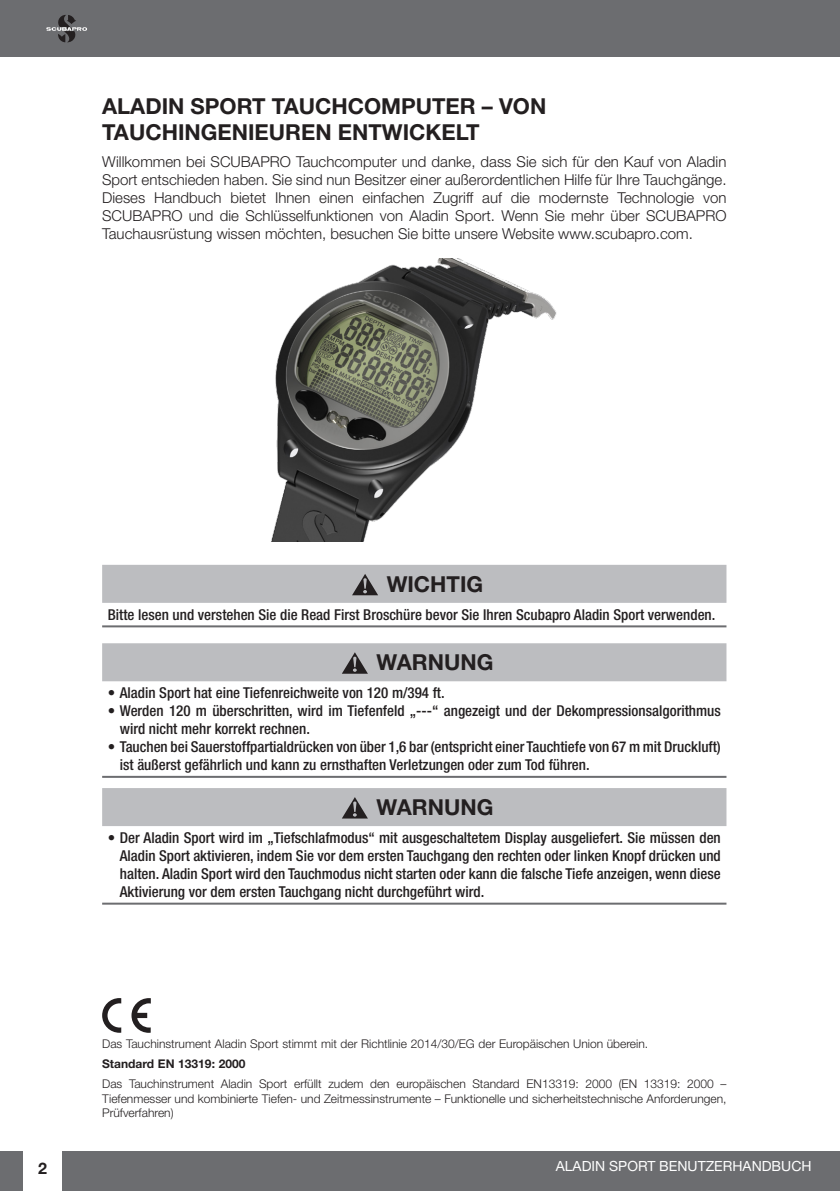
<style>
.page{position:relative;width:840px;height:1191px;background:#fff}
.page>*{position:absolute;margin:0;border:0;box-sizing:border-box;transform-origin:0 0}
.t1{font:700 22px/26.4px "Helvetica Neue";color:#231f20}
.t2{font:700 16px "Helvetica Neue";color:#231f20}
.t3{font:500 condensed 15px/18px "Helvetica Neue LT Std";color:#231f20}
.t4{font:300 15px/18px "Helvetica Neue";color:#231f20;text-align:justify}
.t5{font:500 condensed 15px/18px "Helvetica Neue";color:#231f20}
.t6{font:14px "Helvetica Neue";color:#fff}
.t7{font:300 12px/14.4px "Helvetica Neue";color:#231f20;text-align:justify}
.t8{font:700 12px "Helvetica Neue";color:#231f20}
</style>
<div class="page">
<hr style="left:839px;top:0;width:1px;height:57px;background:#6c6d70">
<div style="left:62px;top:1151px;width:777px;height:40px;background:#6c6d70"></div>
<hr style="left:839px;top:1151px;width:1px;height:40px;background:#6c6d70">
<div style="left:0;top:1151px;width:23px;height:40px;background:#6c6d70"></div>
<div style="left:0;top:0;width:839px;height:57px;background:#6c6d70"></div>
<svg style="left:46px;top:15px;width:41px;height:27px"></svg>
<div style="left:102px;top:565px;width:624px;height:38px;background:#bcbdc0"></div>
<hr style="left:102px;top:625px;width:624px;height:2px;background:#6c6d70">
<div style="left:102px;top:643px;width:624px;height:38px;background:#bcbdc0"></div>
<hr style="left:102px;top:776px;width:624px;height:2px;background:#6c6d70">
<div style="left:102px;top:788px;width:624px;height:38px;background:#bcbdc0"></div>
<hr style="left:102px;top:902px;width:624px;height:2px;background:#6c6d70">
<img style="left:271px;top:258px;width:286px;height:283px">
<svg style="left:352px;top:574px;width:26px;height:21px"></svg>
<svg style="left:342px;top:652px;width:26px;height:21px"></svg>
<svg style="left:342px;top:797px;width:26px;height:21px"></svg>
<svg style="left:131px;top:998px;width:20px;height:34px"></svg>
<svg style="left:102px;top:998px;width:19px;height:34px"></svg>
<p class="t1" style="left:102px;top:92px;width:445px">ALADIN SPORT TAUCHCOMPUTER – VON<br>TAUCHINGENIEUREN ENTWICKELT</p>
<p class="t4" style="left:102px;top:152px;width:625px">Willkommen bei SCUBAPRO Tauchcomputer und danke, dass Sie sich für den Kauf von Aladin Sport entschieden haben. Sie sind nun Besitzer einer außerordentlichen Hilfe für Ihre Tauchgänge.<br>Dieses Handbuch bietet Ihnen einen einfachen Zugriff auf die modernste Technologie von SCUBAPRO und die Schlüsselfunktionen von Aladin Sport. Wenn Sie mehr über SCUBAPRO Tauchausrüstung wissen möchten, besuchen Sie bitte unsere Website www.scubapro.com.</p>
<p class="t1" style="left:386px;top:570px;width:98px">WICHTIG</p>
<p class="t5" style="left:108px;top:605px;width:608px">Bitte lesen und verstehen Sie die Read First Broschüre bevor Sie Ihren Scubapro Aladin Sport verwenden.</p>
<p class="t1" style="left:376px;top:649px;width:118px">WARNUNG</p>
<p class="t3" style="left:108px;top:683px;width:338px">• Aladin Sport hat eine Tiefenreichweite von 120 m/394 ft.</p>
<p class="t3" style="left:120px;top:701px;width:602px;text-indent:-12px">• Werden 120 m überschritten, wird im Tiefenfeld „---“ angezeigt und der Dekompressionsalgorithmus wird nicht mehr korrekt rechnen.</p>
<p class="t5" style="left:120px;top:737px;width:602px;text-indent:-12px">• Tauchen bei Sauerstoffpartialdrücken von über 1,6 bar (entspricht einer Tauchtiefe von 67 m mit Druckluft) ist äußerst gefährlich und kann zu ernsthaften Verletzungen oder zum Tod führen.</p>
<p class="t1" style="left:376px;top:793px;width:118px">WARNUNG</p>
<p class="t3" style="left:120px;top:828px;width:602px;text-align:justify;text-indent:-12px">• Der Aladin Sport wird im „Tiefschlafmodus“ mit ausgeschaltetem Display ausgeliefert. Sie müssen den Aladin Sport aktivieren, indem Sie vor dem ersten Tauchgang den rechten oder linken Knopf drücken und halten. Aladin Sport wird den Tauchmodus nicht starten oder kann die falsche Tiefe anzeigen, wenn diese Aktivierung vor dem ersten Tauchgang nicht durchgeführt wird.</p>
<p class="t7" style="left:102px;top:1036px;width:547px">Das Tauchinstrument Aladin Sport stimmt mit der Richtlinie 2014/30/EG der Europäischen Union überein.</p>
<p class="t8" style="left:102px;top:1056px;width:145px">Standard EN 13319: 2000</p>
<p class="t7" style="left:102px;top:1076px;width:625px">Das Tauchinstrument Aladin Sport erfüllt zudem den europäischen Standard EN13319: 2000 (EN 13319: 2000 – Tiefenmesser und kombinierte Tiefen- und Zeitmessinstrumente – Funktionelle und sicherheitstechnische Anforderungen, Prüfverfahren)</p>
<p class="t2" style="left:38px;top:1158px;width:10px">2</p>
<p class="t6" style="left:555px;top:1157px;width:257px">ALADIN SPORT BENUTZERHANDBUCH</p>
</div>
